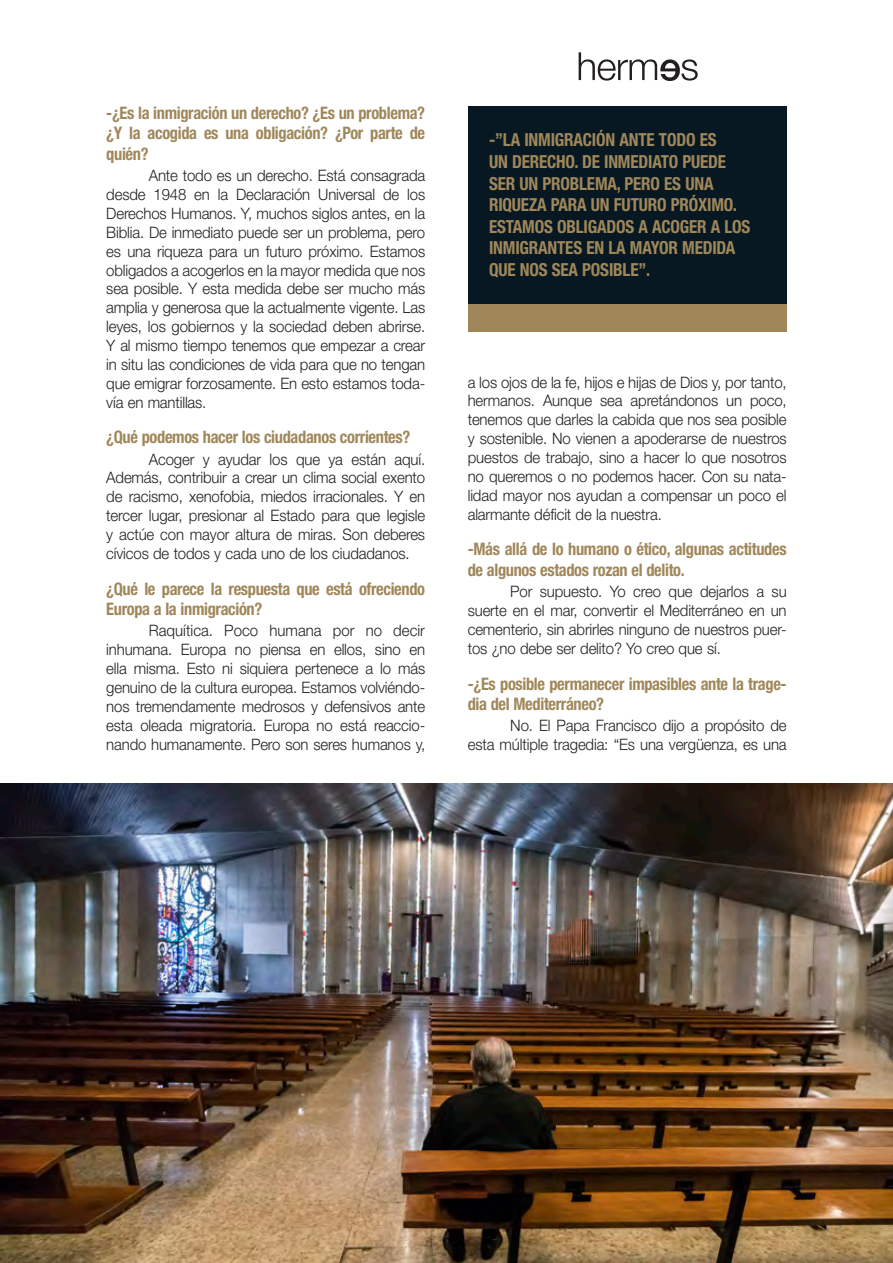
<style>
.page{position:relative;width:893px;height:1263px;background:#fff}
.page>*{position:absolute;margin:0;border:0;box-sizing:border-box;transform-origin:0 0}
.t1{font:700 condensed 18px/21.6px "Helvetica Neue LT Std";letter-spacing:-.01em;color:#9f875a;scale:.95 1}
.t2{font:700 condensed 17.25px/20.7px "Helvetica Neue LT Std";letter-spacing:-.02em;color:#9f875a;scale:.95 1}
.t3{font:300 15.75px/18.9px "Helvetica Neue LT Std";letter-spacing:-.01em;color:#231f20;text-align:justify;scale:.95 1}
</style>
<div class="page">
<svg style="left:579px;top:52px;width:119px;height:29px"></svg>
<div style="left:468px;top:277px;width:319px;height:54px;background:#9f875a"></div>
<div style="left:468px;top:106px;width:319px;height:197px;background:#071822"></div>
<img style="left:0;top:784px;width:893px;height:479px">
<p class="t2" style="left:106px;top:102px;width:337px;text-align:justify">-¿Es la inmigración un derecho? ¿Es un problema? ¿Y la acogida es una obligación? ¿Por parte de quién?</p>
<p class="t3" style="left:106px;top:166px;width:337px;text-indent:43px">Ante todo es un derecho. Está consagrada desde 1948 en la Declaración Universal de los Derechos Humanos. Y, muchos siglos antes, en la Biblia. De inmediato puede ser un problema, pero es una riqueza para un futuro próximo. Estamos obligados a acogerlos en la mayor medida que nos sea posible. Y esta medida debe ser mucho más amplia y generosa que la actualmente vigente. Las leyes, los gobiernos y la sociedad deben abrirse.<br>Y al mismo tiempo tenemos que empezar a crear in situ las condiciones de vida para que no tengan que emigrar forzosamente. En esto estamos toda&shy;vía en mantillas.</p>
<p class="t2" style="left:106px;top:427px;width:322px">¿Qué podemos hacer los ciudadanos corrientes?</p>
<p class="t3" style="left:106px;top:449px;width:337px;text-indent:43px">Acoger y ayudar los que ya están aquí.<br>Además, contribuir a crear un clima social exento de racismo, xenofobia, miedos irracionales. Y en tercer lugar, presionar al Estado para que legisle y actúe con mayor altura de miras. Son deberes cívicos de todos y cada uno de los ciudadanos.</p>
<p class="t2" style="left:106px;top:578px;width:337px">¿Qué le parece la respuesta que está ofreciendo<br>Europa a la inmigración?</p>
<p class="t3" style="left:106px;top:621px;width:337px;text-indent:43px">Raquítica. Poco humana por no decir inhumana. Europa no piensa en ellos, sino en ella misma. Esto ni siquiera pertenece a lo más genuino de la cultura europea. Estamos volviéndo&shy;nos tremendamente medrosos y defensivos ante esta oleada migratoria. Europa no está reaccio&shy;nando humanamente. Pero son seres humanos y,</p>
<p class="t1" style="left:489px;top:129px;width:277px">-”LA INMIGRACIÓN ANTE TODO ES<br>UN DERECHO. DE INMEDIATO PUEDE<br>SER UN PROBLEMA, PERO ES UNA<br>RIQUEZA PARA UN FUTURO PRÓXIMO.<br>ESTAMOS OBLIGADOS A ACOGER A LOS<br>INMIGRANTES EN LA MAYOR MEDIDA<br>QUE NOS SEA POSIBLE”.</p>
<p class="t3" style="left:468px;top:372px;width:337px">a los ojos de la fe, hijos e hijas de Dios y, por tanto, hermanos. Aunque sea apretándonos un poco, tenemos que darles la cabida que nos sea posible y sostenible. No vienen a apoderarse de nuestros puestos de trabajo, sino a hacer lo que nosotros no queremos o no podemos hacer. Con su nata&shy;lidad mayor nos ayudan a compensar un poco el alarmante déficit de la nuestra.</p>
<p class="t2" style="left:468px;top:539px;width:337px">-Más allá de lo humano o ético, algunas actitudes de algunos estados rozan el delito.</p>
<p class="t3" style="left:468px;top:582px;width:337px;text-indent:43px">Por supuesto. Yo creo que dejarlos a su suerte en el mar, convertir el Mediterráneo en un cementerio, sin abrirles ninguno de nuestros puer&shy;tos ¿no debe ser delito? Yo creo que sí.</p>
<p class="t2" style="left:468px;top:673px;width:337px">-¿Es posible permanecer impasibles ante la trage&shy;dia del Mediterráneo?</p>
<p class="t3" style="left:468px;top:716px;width:337px;text-align:right">No. El Papa Francisco dijo a propósito de<br>esta múltiple tragedia: “Es una vergüenza, es una</p>
</div>
